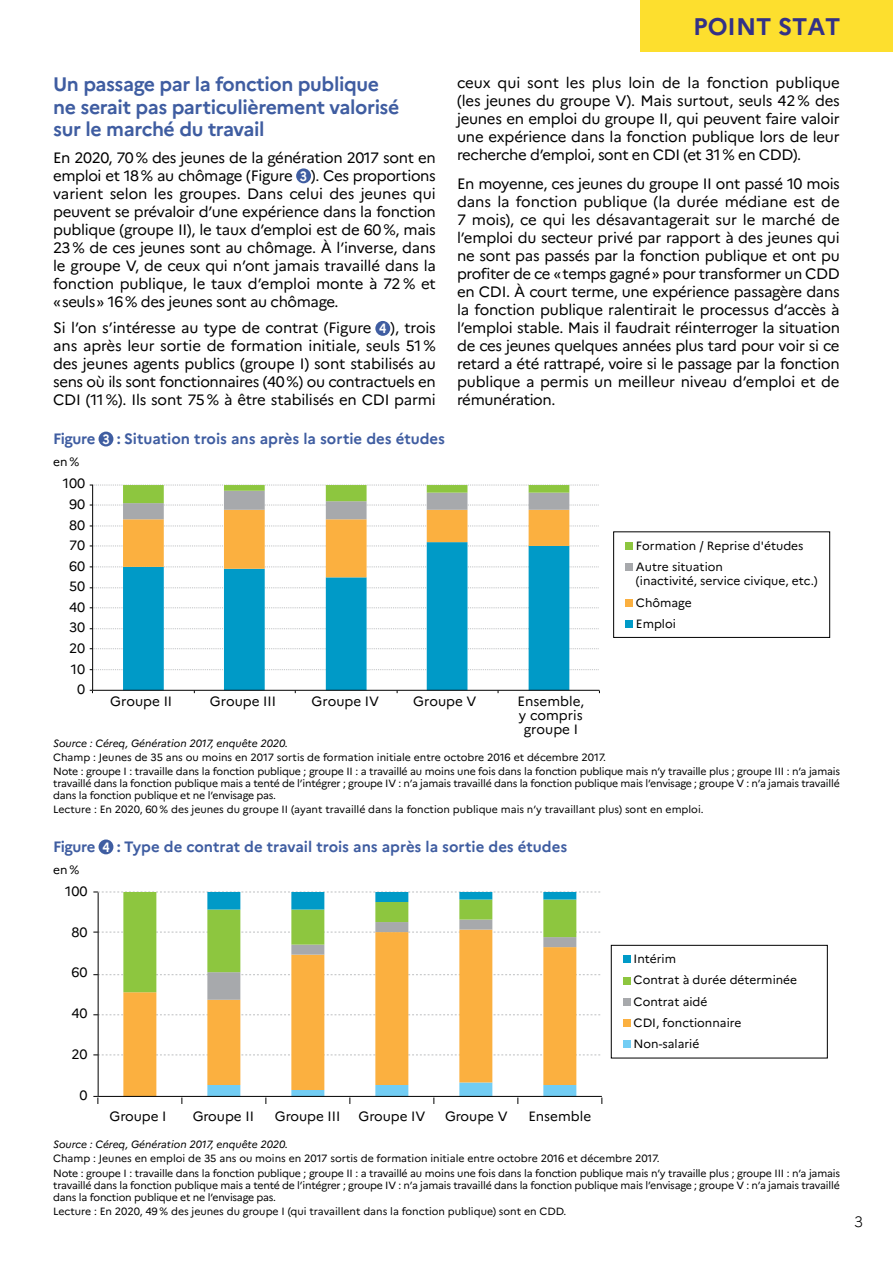
<style>
.page{position:relative;width:893px;height:1263px;background:#fff}
.page>*{position:absolute;margin:0;border:0;box-sizing:border-box;transform-origin:0 0}
.t1{font:700 24px "Marianne";color:#333187}
.t2{font:700 19.5px/22.5px "Marianne";letter-spacing:-.02em;color:#3f5da1}
.t3{font:15px/18px "Marianne";letter-spacing:-.02em;color:#000;text-align:justify}
.t4{font:700 15px "Marianne";color:#3f5da1}
.t5{font:300 15px "Marianne";color:#000}
.t6{font:13.5px/14.4px "Marianne";color:#000;text-align:center}
.t7{font:12px/14.4px "Marianne";color:#000}
.t8{font:10.5px/14.1px "Marianne";letter-spacing:-.02em;color:#000}
.t9{font:10.5px "Marianne";color:#000}
.t10{font:italic 10.5px "Marianne";color:#000}
.s1{font-weight:700;font-size:13.5px;color:#fff}
.s2{font-size:13.5px;color:#fff}
</style>
<div class="page">
<div style="left:641px;top:0;width:252px;height:52px;background:#fddf2e"></div>
<div style="left:296px;top:168px;width:15px;height:15px;background:#3f5da1;border-radius:50%"></div>
<div style="left:375px;top:321px;width:15px;height:15px;background:#3f5da1;border-radius:50%"></div>
<svg style="left:123px;top:1000px;width:453px;height:96px"></svg>
<svg style="left:123px;top:909px;width:453px;height:10px"></svg>
<hr style="left:98px;top:892px;width:1px;height:204px;background:#000">
<svg style="left:93px;top:1054px;width:507px;height:1px"></svg>
<svg style="left:93px;top:1014px;width:508px;height:1px"></svg>
<svg style="left:93px;top:919px;width:508px;height:81px"></svg>
<svg style="left:93px;top:892px;width:507px;height:17px"></svg>
<hr style="left:98px;top:1096px;width:504px;height:1px;background:#000">
<svg style="left:93px;top:1096px;width:6px;height:8px"></svg>
<svg style="left:207px;top:1082px;width:369px;height:22px"></svg>
<div style="left:611px;top:945px;width:217px;height:113px;border:1px solid #000"></div>
<div style="left:623px;top:1040px;width:8px;height:8px;background:#72cdf4"></div>
<div style="left:623px;top:1019px;width:8px;height:8px;background:#fbb040"></div>
<div style="left:623px;top:998px;width:8px;height:8px;background:#a7a9ac"></div>
<div style="left:623px;top:977px;width:8px;height:7px;background:#8dc63f"></div>
<div style="left:623px;top:956px;width:8px;height:7px;background:#009ac7"></div>
<div style="left:99px;top:839px;width:14px;height:15px;background:#3f5da1;border-radius:50%"></div>
<div style="left:613px;top:531px;width:217px;height:107px;border:1px solid #000"></div>
<div style="left:625px;top:621px;width:8px;height:7px;background:#009ac7"></div>
<div style="left:625px;top:599px;width:8px;height:8px;background:#fbb040"></div>
<div style="left:625px;top:563px;width:8px;height:8px;background:#a7a9ac"></div>
<div style="left:625px;top:542px;width:8px;height:8px;background:#8dc63f"></div>
<svg style="left:123px;top:577px;width:446px;height:113px"></svg>
<hr style="left:92px;top:485px;width:1px;height:205px;background:#000">
<svg style="left:90px;top:669px;width:509px;height:1px"></svg>
<svg style="left:90px;top:648px;width:509px;height:1px"></svg>
<svg style="left:90px;top:628px;width:509px;height:1px"></svg>
<svg style="left:90px;top:607px;width:509px;height:1px"></svg>
<svg style="left:90px;top:587px;width:509px;height:1px"></svg>
<svg style="left:90px;top:485px;width:509px;height:92px"></svg>
<hr style="left:93px;top:690px;width:506px;height:1px;background:#000">
<div style="left:99px;top:432px;width:14px;height:14px;background:#3f5da1;border-radius:50%"></div>
<h1 class="t1" style="left:693px;top:12px;width:149px">POINT STAT</h1>
<h2 class="t2" style="left:53px;top:73px;width:348px">Un passage par la fonction publique ne serait pas particulièrement valorisé sur le marché du travail</h2>
<p class="t3" style="left:53px;top:148px;width:384px">En 2020, 70% des jeunes de la génération 2017 sont en emploi et 18% au chômage (Figure <span class="s1">3</span> ). Ces proportions varient selon les groupes. Dans celui des jeunes qui peuvent se prévaloir d’une expérience dans la fonction publique (groupe II), le taux d’emploi est de 60%, mais 23% de ces jeunes sont au chômage. À l’inverse, dans le groupe V, de ceux qui n’ont jamais travaillé dans la fonction publique, le taux d’emploi monte à 72 % et «seuls» 16% des jeunes sont au chômage.</p>
<p class="t3" style="left:53px;top:319px;width:384px">Si l’on s’intéresse au type de contrat (Figure <span class="s1">4</span> ), trois ans après leur sortie de formation initiale, seuls 51 % des jeunes agents publics (groupe I) sont stabilisés au sens où ils sont fonctionnaires (40%) ou contractuels en CDI (11 %). Ils sont 75 % à être stabilisés en CDI parmi</p>
<p class="t4" style="left:53px;top:429px;width:393px">Figure <span class="s2">3</span> : Situation trois ans après la sortie des études</p>
<p class="t7" style="left:53px;top:455px;width:28px">en%</p>
<p class="t6" style="left:63px;top:476px;width:24px">100</p>
<p class="t6" style="left:69px;top:497px;width:18px">90</p>
<p class="t6" style="left:69px;top:517px;width:18px">80</p>
<p class="t6" style="left:69px;top:538px;width:18px">70</p>
<p class="t6" style="left:69px;top:559px;width:18px">60</p>
<p class="t6" style="left:69px;top:579px;width:18px">50</p>
<p class="t6" style="left:69px;top:600px;width:18px">40</p>
<p class="t6" style="left:69px;top:620px;width:18px">30</p>
<p class="t6" style="left:69px;top:641px;width:18px">20</p>
<p class="t6" style="left:71px;top:661px;width:16px">10</p>
<p class="t3" style="left:457px;top:73px;width:384px">ceux qui sont les plus loin de la fonction publique (les jeunes du groupe V). Mais surtout, seuls 42% des jeunes en emploi du groupe II, qui peuvent faire valoir une expérience dans la fonction publique lors de leur recherche d’emploi, sont en CDI (et 31% en CDD).</p>
<p class="t3" style="left:457px;top:175px;width:384px">En moyenne, ces jeunes du groupe II ont passé 10 mois dans la fonction publique (la durée médiane est de 7 mois), ce qui les désavantagerait sur le marché de l’emploi du secteur privé par rapport à des jeunes qui ne sont pas passés par la fonction publique et ont pu profiter de ce «temps gagné» pour transformer un CDD en CDI. À court terme, une expérience passagère dans la fonction publique ralentirait le processus d’accès à l’emploi stable. Mais il faudrait réinterroger la situation de ces jeunes quelques années plus tard pour voir si ce retard a été rattrapé, voire si le passage par la fonction publique a permis un meilleur niveau d’emploi et de rémunération.</p>
<p class="t7" style="left:636px;top:538px;width:169px">Formation / Reprise d'études</p>
<p class="t7" style="left:636px;top:559px;width:183px">Autre situation<br>(inactivité, service civique, etc.)</p>
<p class="t7" style="left:636px;top:595px;width:57px">Chômage</p>
<p class="t7" style="left:636px;top:617px;width:42px">Emploi</p>
<p class="t6" style="left:77px;top:682px;width:10px">0</p>
<p class="t6" style="left:110px;top:693px;width:64px">Groupe II</p>
<p class="t6" style="left:210px;top:693px;width:68px">Groupe III</p>
<p class="t6" style="left:311px;top:693px;width:69px">Groupe IV</p>
<p class="t6" style="left:413px;top:693px;width:65px">Groupe V</p>
<p class="t6" style="left:518px;top:693px;width:68px">Ensemble, y compris groupe I</p>
<p class="t10" style="left:53px;top:737px;width:236px">Source : Céreq, Génération 2017, enquête 2020.</p>
<p class="t8" style="left:53px;top:750px;width:788px">Champ : Jeunes de 35 ans ou moins en 2017 sortis de formation initiale entre octobre 2016 et décembre 2017.<br>Note : groupe I : travaille dans la fonction publique ; groupe II : a travaillé au moins une fois dans la fonction publique mais n’y travaille plus ; groupe III : n’a jamais</p>
<p class="t8" style="left:53px;top:777px;width:788px;line-height:12px">travaillé dans la fonction publique mais a tenté de l’intégrer ; groupe IV : n’a jamais travaillé dans la fonction publique mais l’envisage ; groupe V : n’a jamais travaillé dans la fonction publique et ne l’envisage pas.</p>
<p class="t9" style="left:53px;top:803px;width:652px">Lecture : En 2020, 60 % des jeunes du groupe II (ayant travaillé dans la fonction publique mais n’y travaillant plus) sont en emploi.</p>
<p class="t4" style="left:53px;top:837px;width:516px">Figure <span class="s2">4</span> : Type de contrat de travail trois ans après la sortie des études</p>
<p class="t7" style="left:53px;top:863px;width:28px">en%</p>
<p class="t6" style="left:65px;top:884px;width:24px">100</p>
<p class="t6" style="left:71px;top:924px;width:18px">80</p>
<p class="t6" style="left:71px;top:965px;width:18px">60</p>
<p class="t6" style="left:71px;top:1006px;width:18px">40</p>
<p class="t6" style="left:71px;top:1047px;width:18px">20</p>
<p class="t6" style="left:79px;top:1088px;width:10px">0</p>
<p class="t6" style="left:110px;top:1108px;width:59px">Groupe I</p>
<p class="t6" style="left:193px;top:1108px;width:63px">Groupe II</p>
<p class="t6" style="left:275px;top:1108px;width:67px">Groupe III</p>
<p class="t6" style="left:358px;top:1108px;width:68px">Groupe IV</p>
<p class="t6" style="left:445px;top:1108px;width:64px">Groupe V</p>
<p class="t6" style="left:528px;top:1108px;width:64px">Ensemble</p>
<p class="t7" style="left:634px;top:952px;width:44px">Intérim</p>
<p class="t7" style="left:634px;top:973px;width:165px">Contrat à durée déterminée</p>
<p class="t7" style="left:634px;top:994px;width:75px">Contrat aidé</p>
<p class="t7" style="left:634px;top:1015px;width:109px">CDI, fonctionnaire</p>
<p class="t7" style="left:634px;top:1036px;width:67px">Non-salarié</p>
<p class="t10" style="left:53px;top:1138px;width:236px">Source : Céreq, Génération 2017, enquête 2020.</p>
<p class="t8" style="left:53px;top:1151px;width:788px">Champ : Jeunes en emploi de 35 ans ou moins en 2017 sortis de formation initiale entre octobre 2016 et décembre 2017.<br>Note : groupe I : travaille dans la fonction publique ; groupe II : a travaillé au moins une fois dans la fonction publique mais n’y travaille plus ; groupe III : n’a jamais</p>
<p class="t8" style="left:53px;top:1179px;width:788px;line-height:12px">travaillé dans la fonction publique mais a tenté de l’intégrer ; groupe IV : n’a jamais travaillé dans la fonction publique mais l’envisage ; groupe V : n’a jamais travaillé dans la fonction publique et ne l’envisage pas.</p>
<p class="t9" style="left:53px;top:1204px;width:515px">Lecture : En 2020, 49 % des jeunes du groupe I (qui travaillent dans la fonction publique) sont en CDD.</p>
<p class="t5" style="left:854px;top:1213px;width:10px">3</p>
</div>
